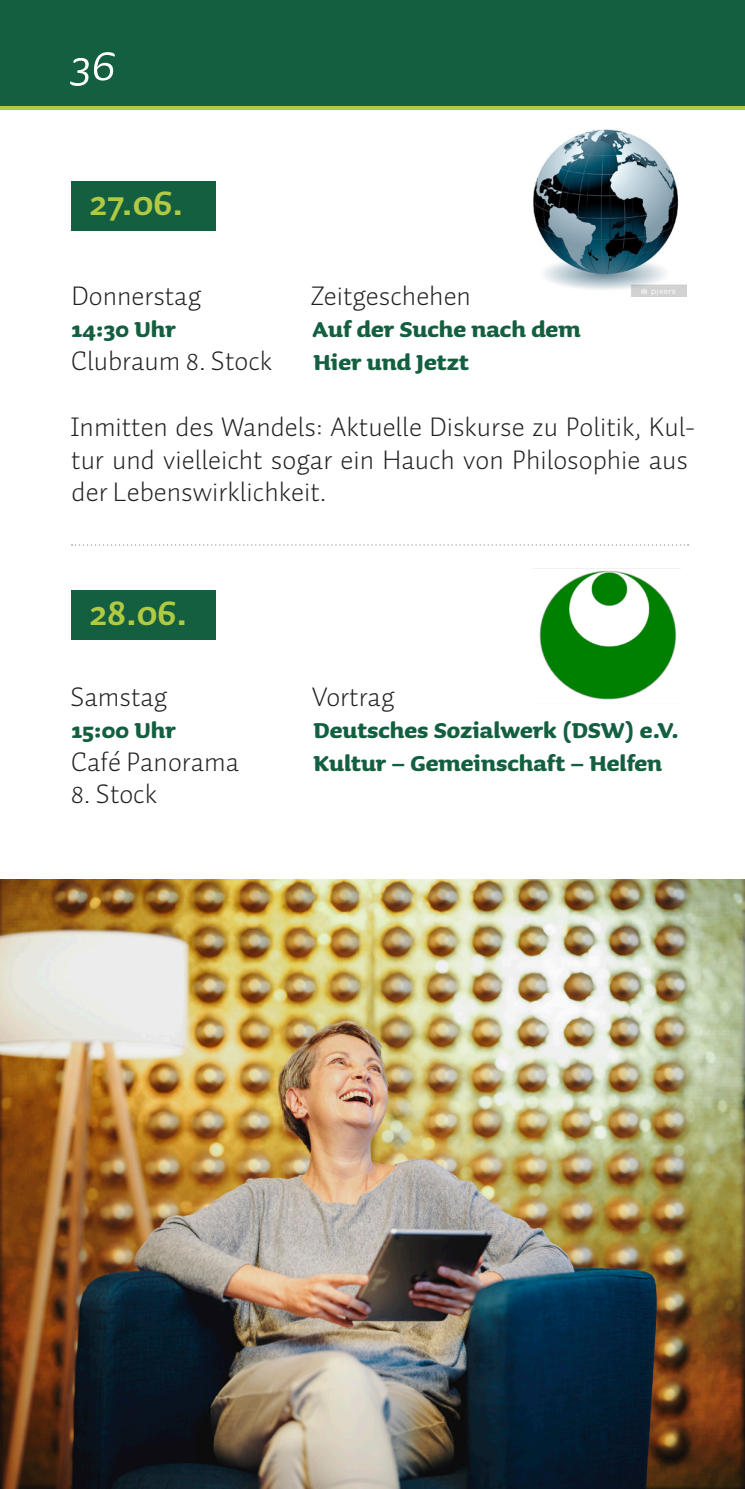
<style>
.page{position:relative;width:745px;height:1489px;background:#fff}
.page>*{position:absolute;margin:0;border:0;box-sizing:border-box;transform-origin:0 0}
.t1{font:italic 55px "Sauna Pro";color:#fff}
.t2{font:700 37.5px "Auto Pro";color:#b2ca43}
.t3{font:300 27.5px/32.5px "Auto Pro";color:#231f20}
.t4{font:700 27.5px/32.5px "Sauna Pro";color:#135f40}
</style>
<div class="page">
<div style="left:0;top:0;width:744px;height:106px;background:#135f40"></div>
<hr style="left:0;top:106px;width:744px;height:4px;background:#b2ca43">
<div style="left:71px;top:590px;width:144px;height:50px;background:#135f40"></div>
<img style="left:533px;top:568px;width:147px;height:132px">
<div style="left:71px;top:181px;width:144px;height:49px;background:#135f40"></div>
<img style="left:533px;top:129px;width:153px;height:167px">
<svg style="left:71px;top:544px;width:617px;height:1px"></svg>
<img style="left:0;top:879px;width:744px;height:609px">
<h1 class="t1" style="left:71px;top:36px;width:46px">36</h1>
<h2 class="t2" style="left:89px;top:176px;width:95px">27.06.</h2>
<p class="t3" style="left:71px;top:279px;width:131px">Donnerstag</p>
<p class="t4" style="left:71px;top:313px;width:106px">14:30 Uhr</p>
<p class="t3" style="left:71px;top:344px;width:202px">Clubraum 8. Stock</p>
<p class="t3" style="left:310px;top:279px;width:161px">Zeitgeschehen</p>
<p class="t4" style="left:312px;top:313px;width:269px">Auf der Suche nach dem<br>Hier und Jetzt</p>
<p class="t3" style="left:70px;top:410px;width:625px">Inmitten des Wandels: Aktuelle Diskurse zu Politik, Kul&shy;tur und vielleicht sogar ein Hauch von Philosophie aus der Lebenswirklichkeit.</p>
<h2 class="t2" style="left:89px;top:585px;width:99px">28.06.</h2>
<p class="t3" style="left:70px;top:679px;width:98px">Samstag</p>
<p class="t4" style="left:71px;top:713px;width:106px">15:00 Uhr</p>
<p class="t3" style="left:71px;top:744px;width:169px">Café Panorama</p>
<p class="t3" style="left:71px;top:777px;width:88px">8. Stock</p>
<p class="t3" style="left:312px;top:679px;width:84px">Vortrag</p>
<p class="t4" style="left:313px;top:713px;width:367px">Deutsches Sozialwerk (DSW) e.V.<br>Kultur – Gemeinschaft – Helfen</p>
</div>
